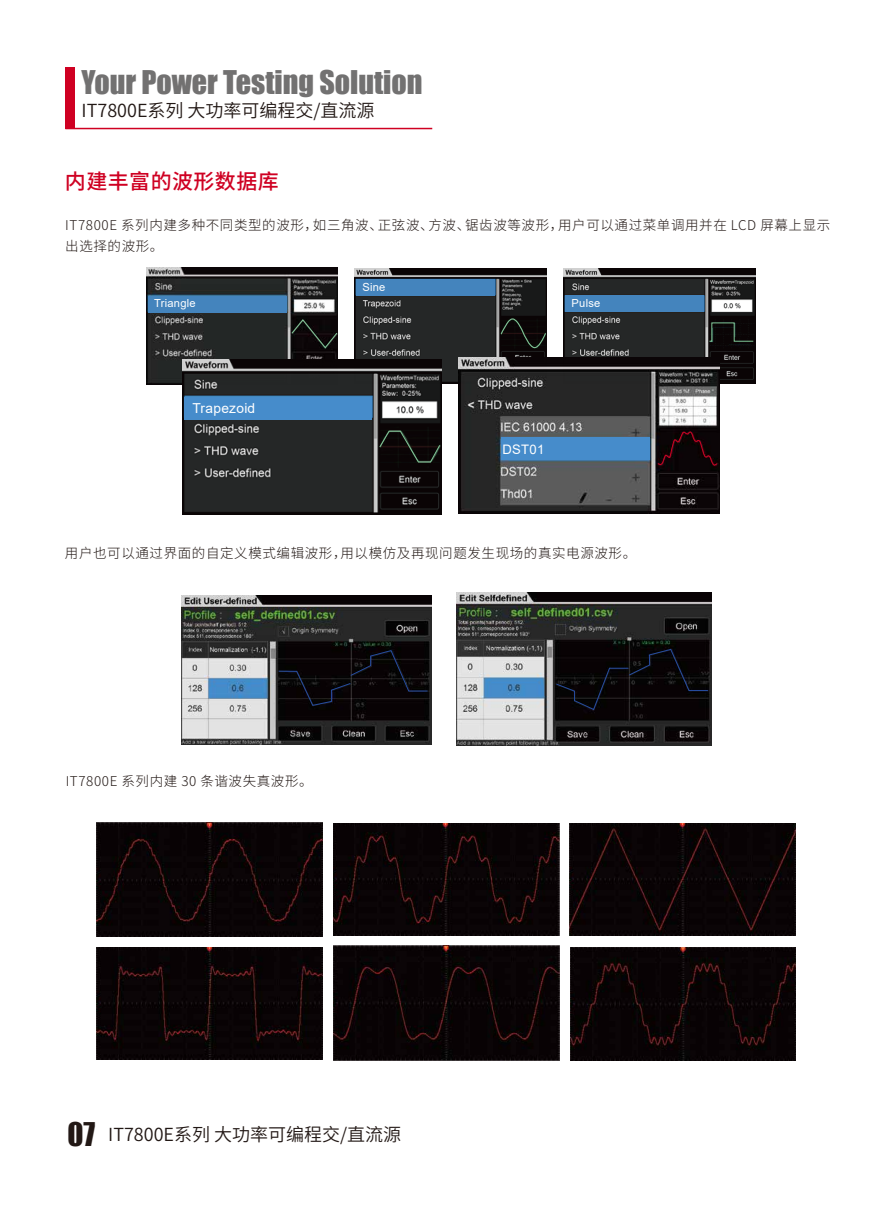
<style>
.page{position:relative;width:893px;height:1212px;background:#fff}
.page>*{position:absolute;margin:0;border:0;box-sizing:border-box;transform-origin:0 0}
.t1{font:30px "Impact";color:#727171}
.t2{font:500 21px "Source Han Sans CN";letter-spacing:.02em;color:#cf0022}
.t3{font:18px "Source Han Sans CN";color:#221815}
.t4{font:13.8px "Arial";letter-spacing:.02em;color:#fff}
.t5{font:300 13.5px/21px "Source Han Sans CN";letter-spacing:.045em;color:#221815}
.t6{font:13.05px "Arial";letter-spacing:.02em;color:#fff}
.t7{font:11.1px "Arial";letter-spacing:.02em;color:#fff}
.s1{font-family:"Impact";font-size:30px}
</style>
<div class="page">
<img style="left:456px;top:593px;width:255px;height:152px">
<img style="left:181px;top:595px;width:250px;height:150px">
<div style="left:65px;top:67px;width:10px;height:62px;background:#cf0022"></div>
<hr style="left:65px;top:128px;width:367px;height:1px;background:#cf0022">
<img style="left:97px;top:822px;width:226px;height:114px">
<img style="left:97px;top:947px;width:226px;height:112px">
<img style="left:570px;top:823px;width:226px;height:112px">
<img style="left:333px;top:823px;width:226px;height:112px">
<img style="left:333px;top:945px;width:226px;height:115px">
<img style="left:570px;top:947px;width:226px;height:113px">
<svg style="left:278px;top:650px;width:150px;height:56px;background:#0a070b"></svg>
<svg style="left:555px;top:648px;width:153px;height:62px;background:#09070a"></svg>
<img style="left:146px;top:268px;width:192px;height:116px">
<svg style="left:291px;top:319px;width:47px;height:29px"></svg>
<div style="left:148px;top:296px;width:139px;height:16px;background:#4484bd"></div>
<img style="left:355px;top:268px;width:192px;height:115px">
<div style="left:357px;top:279px;width:138px;height:17px;background:#4484bd"></div>
<svg style="left:500px;top:316px;width:46px;height:32px"></svg>
<img style="left:564px;top:269px;width:191px;height:114px">
<div style="left:566px;top:295px;width:138px;height:17px;background:#4484bd"></div>
<img style="left:708px;top:318px;width:46px;height:4px">
<img style="left:729px;top:342px;width:25px;height:3px">
<svg style="left:709px;top:322px;width:45px;height:20px"></svg>
<img style="left:458px;top:357px;width:261px;height:156px">
<img style="left:182px;top:360px;width:259px;height:155px">
<div style="left:184px;top:397px;width:188px;height:22px;background:#468ccb"></div>
<div style="left:501px;top:437px;width:148px;height:23px;background:#468ccb"></div>
<svg style="left:379px;top:431px;width:61px;height:31px;background:#12110e"></svg>
<svg style="left:657px;top:430px;width:60px;height:37px;background:#160407"></svg>
<h1 class="t1" style="left:82px;top:59px;width:342px">Your Power Testing Solution</h1>
<h3 class="t3" style="left:82px;top:100px;width:294px">IT7800E系列 大功率可编程交/直流源</h3>
<h2 class="t2" style="left:65px;top:170px;width:215px">内建丰富的波形数据库</h2>
<p class="t5" style="left:65px;top:215px;width:766px">IT7800E 系列内建多种不同类型的波形，如三角波、正弦波、方波、锯齿波等波形，用户可以通过菜单调用并在 LCD 屏幕上显示出选择的波形。</p>
<p class="t7" style="left:154px;top:295px;width:43px">Triangle</p>
<p class="t4" style="left:192px;top:398px;width:64px">Trapezoid</p>
<p class="t7" style="left:362px;top:280px;width:24px">Sine</p>
<p class="t7" style="left:571px;top:296px;width:30px">Pulse</p>
<p class="t6" style="left:502px;top:440px;width:43px">DST01</p>
<p class="t5" style="left:65px;top:543px;width:573px">用户也可以通过界面的自定义模式编辑波形，用以模仿及再现问题发生现场的真实电源波形。</p>
<p class="t5" style="left:66px;top:771px;width:248px">IT7800E 系列内建 30 条谐波失真波形。</p>
<h3 class="t3" style="left:67px;top:1124px;width:335px"><span class="s1">07</span> IT7800E系列 大功率可编程交/直流源</h3>
</div>
